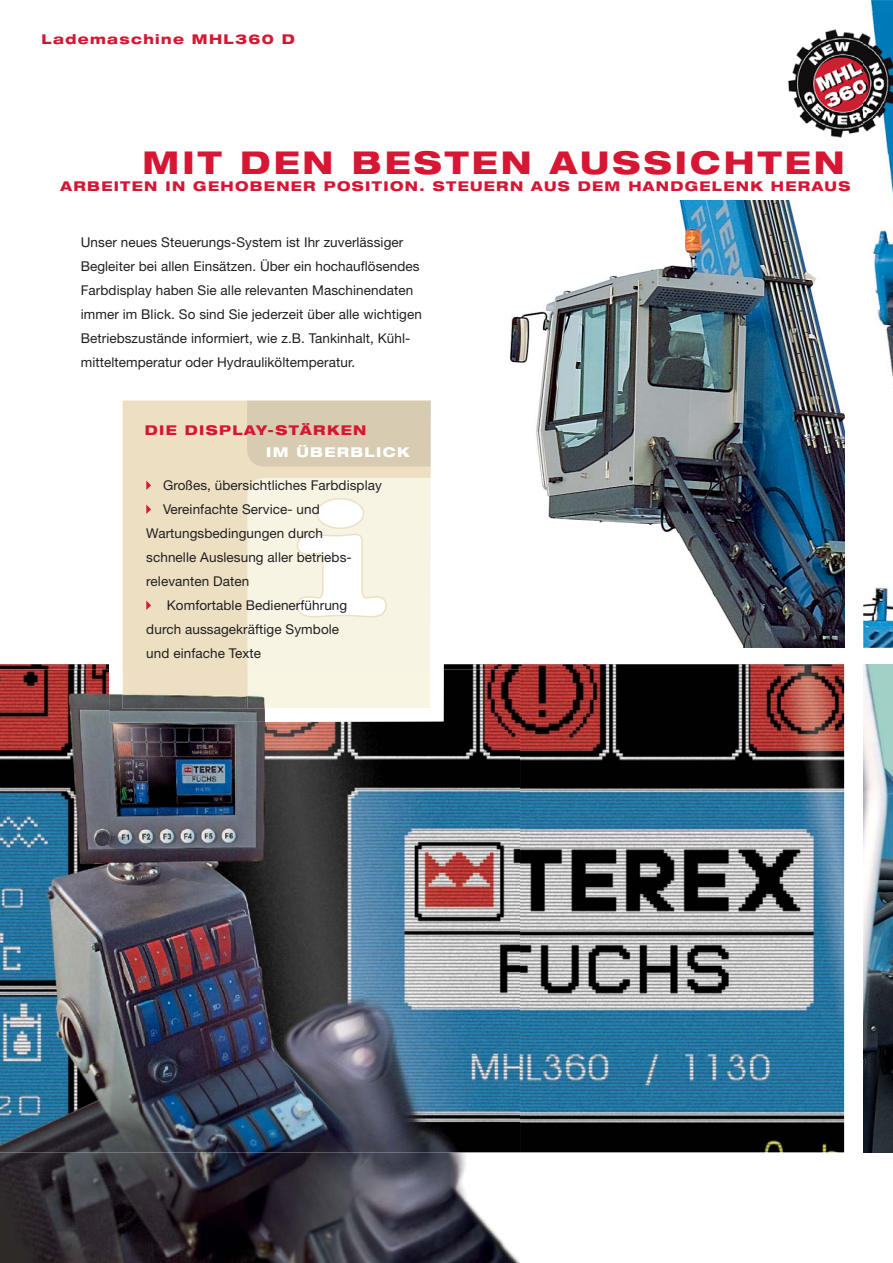
<style>
.page{position:relative;width:893px;height:1263px;background:#fff}
.page>*{position:absolute;margin:0;border:0;box-sizing:border-box;transform-origin:0 0}
.t1{font:800 expanded 31.5px "Helvetica Neue";letter-spacing:.1em;color:#d71634}
.t2{font:13.5px/24px "Helvetica Neue";letter-spacing:.005em;color:#231f20}
.t3{font:800 expanded 13.5px "Helvetica Neue";letter-spacing:.1em;color:#d71634}
.t4{font:800 expanded 13.5px "Helvetica Neue";letter-spacing:.1em;color:#fff}
</style>
<div class="page">
<img style="left:0;top:664px;width:844px;height:488px">
<img style="left:863px;top:664px;width:30px;height:488px">
<img style="left:510px;top:201px;width:334px;height:446px">
<svg style="left:109px;top:400px;width:335px;height:269px;background:#f0e8d3"></svg>
<svg style="left:146px;top:481px;width:5px;height:9px"></svg>
<svg style="left:146px;top:505px;width:5px;height:9px"></svg>
<svg style="left:146px;top:601px;width:5px;height:9px"></svg>
<img style="left:0;top:669px;width:520px;height:594px">
<img style="left:17px;top:1238px;width:21px;height:8px">
<img style="left:109px;top:669px;width:335px;height:53px">
<img style="left:863px;top:0;width:30px;height:648px">
<img style="left:788px;top:14px;width:105px;height:139px">
<img style="left:788px;top:151px;width:54px;height:2px">
<p class="t3" style="left:41px;top:34px;width:255px">Lademaschine MHL360 D</p>
<h1 class="t1" style="left:142px;top:151px;width:704px">MIT DEN BESTEN AUSSICHTEN</h1>
<p class="t3" style="left:61px;top:181px;width:791px">ARBEITEN IN GEHOBENER POSITION. STEUERN AUS DEM HANDGELENK HERAUS</p>
<p class="t2" style="left:81px;top:231px;width:343px">Unser neues Steuerungs-System ist Ihr zuverlässiger Begleiter bei allen Einsätzen. Über ein hochauflösendes Farbdisplay haben Sie alle relevanten Maschinendaten immer im Blick. So sind Sie jederzeit über alle wichtigen Betriebszustände informiert, wie z.B. Tankinhalt, Kühl&shy;mitteltemperatur oder Hydrauliköltemperatur.</p>
<p class="t3" style="left:145px;top:425px;width:223px">DIE DISPLAY-STÄRKEN</p>
<p class="t4" style="left:266px;top:448px;width:145px">IM ÜBERBLICK</p>
<p class="t2" style="left:163px;top:475px;width:220px">Großes, übersichtliches Farbdisplay</p>
<p class="t2" style="left:163px;top:499px;width:158px">Vereinfachte Service- und</p>
<p class="t2" style="left:146px;top:523px;width:178px">Wartungsbedingungen durch</p>
<p class="t2" style="left:146px;top:547px;width:207px">schnelle Auslesung aller betriebs-</p>
<p class="t2" style="left:146px;top:571px;width:104px">relevanten Daten</p>
<p class="t2" style="left:167px;top:595px;width:182px">Komfortable Bedienerführung</p>
<p class="t2" style="left:146px;top:619px;width:194px">durch aussagekräftige Symbole</p>
<p class="t2" style="left:146px;top:643px;width:116px">und einfache Texte</p>
</div>
